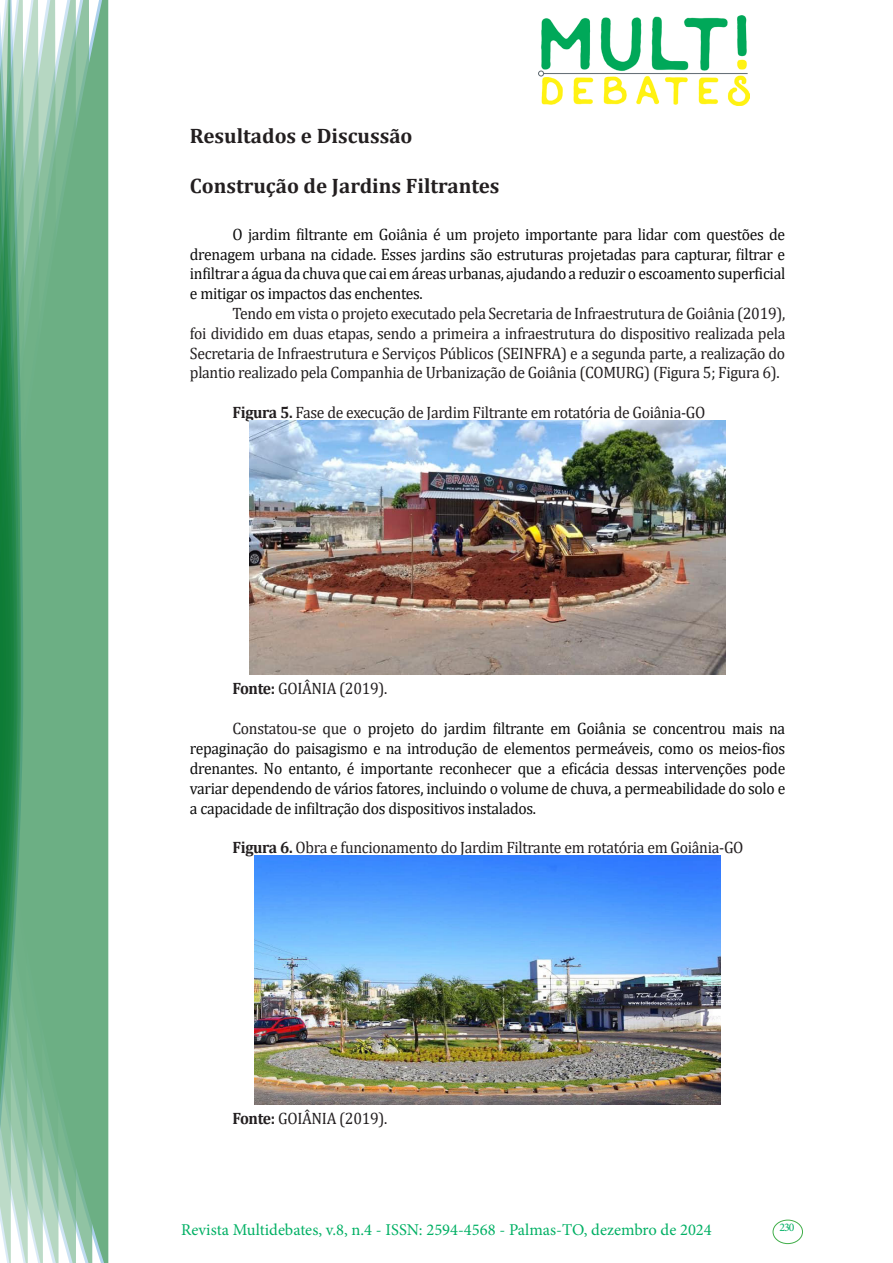
<style>
.page{position:relative;width:893px;height:1263px;background:#fff}
.page>*{position:absolute;margin:0;border:0;box-sizing:border-box;transform-origin:0 0}
.Titulo_2{font:700 21px "Cambria";color:#231f20}
.texto{font:16.5px/19.8px "Cambria";letter-spacing:-.02em;color:#0d0d0d;text-align:justify;scale:.95 1}
.texto-2{font:16.5px/19.8px "Cambria";letter-spacing:-.02em;color:#231f20;text-align:justify;scale:.95 1}
.t1{font:16.5px "Minion Pro";color:#00b064}
.t2{font:11.7px "Minion Pro";color:#00b064}
.s1{font-weight:700}
.s2{color:#231f20}
</style>
<div class="page">
<div style="left:95px;top:0;width:14px;height:1263px;background:#6caf84"></div>
<svg style="left:79px;top:0;width:16px;height:1263px;fill:#6caf84"></svg>
<svg style="left:62px;top:0;width:17px;height:1263px;fill:#6caf84"></svg>
<svg style="left:45px;top:0;width:17px;height:1263px;fill:#6caf84"></svg>
<svg style="left:30px;top:0;width:15px;height:1263px;fill:#6caf84"></svg>
<svg style="left:0;top:0;width:30px;height:1263px"></svg>
<div style="left:772px;top:1219px;width:31px;height:25px;border:1px solid #40ae49;border-radius:50%"></div>
<img style="left:538px;top:16px;width:211px;height:90px">
<img style="left:250px;top:421px;width:475px;height:253px">
<img style="left:255px;top:856px;width:465px;height:248px">
<p class="Titulo_2" style="left:190px;top:121px;width:224px">Resultados e Discussão</p>
<p class="Titulo_2" style="left:190px;top:171px;width:311px">Construção de Jardins Filtrantes</p>
<p class="texto" style="left:190px;top:224px;width:628px;text-indent:43px">O jardim filtrante em Goiânia é um projeto importante para lidar com questões de drenagem urbana na cidade. Esses jardins são estruturas projetadas para capturar, filtrar e infiltrar a água da chuva que cai em áreas urbanas, ajudando a reduzir o escoamento superficial e mitigar os impactos das enchentes.</p>
<p class="texto-2" style="left:190px;top:303px;width:628px;text-indent:43px">Tendo em vista o projeto executado pela Secretaria de Infraestrutura de Goiânia (2019), foi dividido em duas etapas, sendo a primeira a infraestrutura do dispositivo realizada pela Secretaria de Infraestrutura e Serviços Públicos (SEINFRA) e a segunda parte, a realização do plantio realizado pela Companhia de Urbanização de Goiânia (COMURG) (Figura 5; Figura 6).</p>
<p class="texto-2" style="left:232px;top:402px;width:499px"><span class="s1">Figura 5.</span> Fase de execução de Jardim Filtrante em rotatória de Goiânia-GO</p>
<p class="texto-2" style="left:232px;top:679px;width:165px"><span class="s1">Fonte:</span> GOIÂNIA (2019).</p>
<p class="texto" style="left:190px;top:719px;width:628px;text-indent:43px"><span class="s2">Constatou-se que o</span> projeto do jardim filtrante em Goiânia se concentrou mais na repaginação do paisagismo e na introdução de elementos permeáveis, como os meios-fios drenantes. No entanto, é importante reconhecer que a eficácia dessas intervenções pode variar dependendo de vários fatores, incluindo o volume de chuva, a permeabilidade do solo e a capacidade de infiltração dos dispositivos instalados.</p>
<p class="texto-2" style="left:232px;top:837px;width:539px"><span class="s1">Figura 6.</span> Obra e funcionamento do Jardim Filtrante em rotatória em Goiânia-GO</p>
<p class="texto-2" style="left:232px;top:1108px;width:165px"><span class="s1">Fonte:</span> GOIÂNIA (2019).</p>
<p class="t1" style="left:181px;top:1218px;width:532px">Revista Multidebates, v.8, n.4 - ISSN: 2594-4568 - Palmas-TO, dezembro de 2024</p>
<p class="t2" style="left:779px;top:1219px;width:16px">230</p>
</div>
